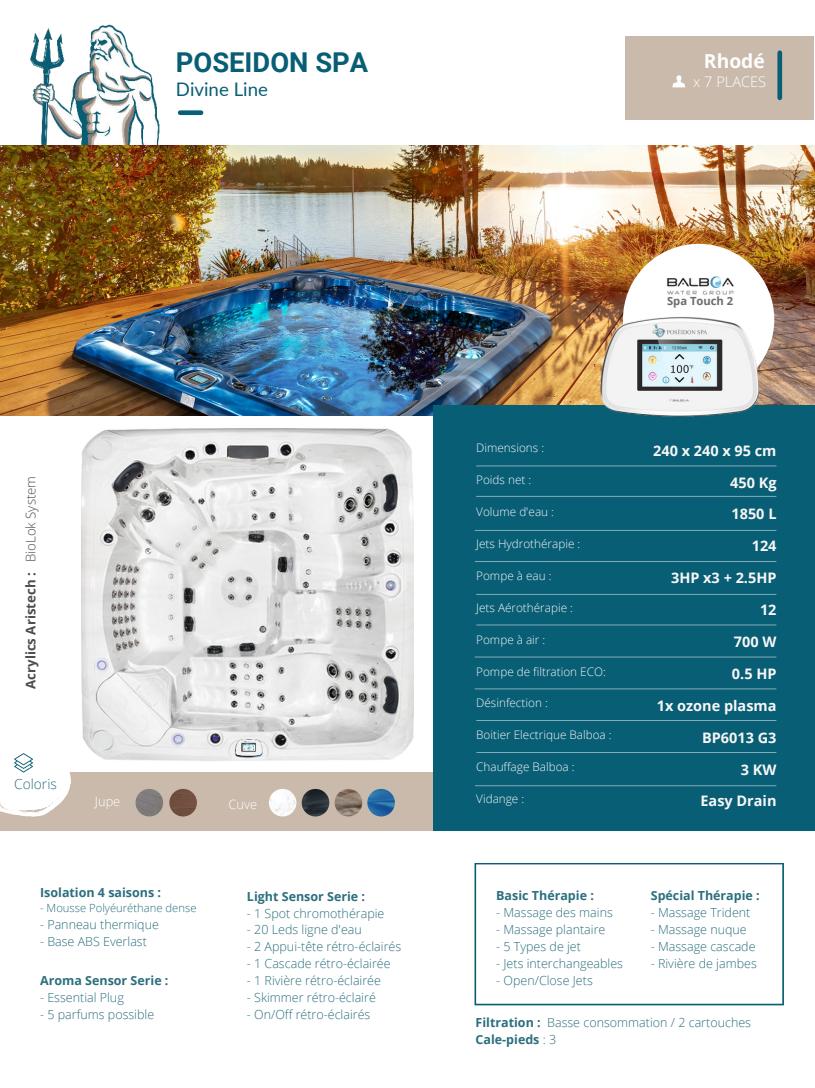
<style>
.page{position:relative;width:815px;height:1088px;background:#fff}
.page>*{position:absolute;margin:0;border:0;box-sizing:border-box;transform-origin:0 0}
.t1{font:700 27.38px "Roboto";color:#085e75}
.t2{font:700 19.25px "Open Sans";color:#fefefe}
.t3{font:18.62px "Lato";color:#085e75}
.t4{font:700 14.5px/31.9px "Open Sans";color:#f7f7f7;text-align:right}
.t5{font:300 14.5px "Open Sans";color:#fefefe}
.t6{font:300 13.75px "Open Sans";color:#2b6f7e}
.t7{font:700 13.25px "Open Sans";color:#4f4c4c}
.t8{font:300 12.88px "Open Sans";color:#fff}
.t9{font:300 12.5px/16.9px "Open Sans";color:#2b6f7e}
.t10{font:700 12.5px "Open Sans";color:#2b6f7e}
.t11{font:300 11.75px "Open Sans";color:#f7f7f7}
.t12{font:300 11.25px "Open Sans";color:#2b6f7e}
.t13{font:700 11.25px "Open Sans";color:#6c6c6c}
.s1{font-weight:300}
.s2{font-weight:700}
</style>
<div class="page">
<img style="left:29px;top:24px;width:156px;height:121px">
<img style="left:0;top:145px;width:815px;height:270px">
<div style="left:625px;top:36px;width:189px;height:83px;background:#cabaab"></div>
<div style="left:777px;top:53px;width:5px;height:45px;background:#085e75"></div>
<svg style="left:672px;top:75px;width:13px;height:12px"></svg>
<div style="left:0;top:773px;width:438px;height:58px;background:#cabaab"></div>
<div style="left:434px;top:405px;width:381px;height:426px;background:#085e75"></div>
<hr style="left:476px;top:465px;width:300px;height:1px;background:#fff">
<hr style="left:476px;top:496px;width:300px;height:1px;background:#fff">
<hr style="left:475px;top:530px;width:301px;height:1px;background:#fff">
<hr style="left:475px;top:561px;width:301px;height:1px;background:#fff">
<hr style="left:476px;top:594px;width:300px;height:1px;background:#fff">
<hr style="left:476px;top:624px;width:300px;height:1px;background:#fff">
<hr style="left:475px;top:656px;width:301px;height:1px;background:#fff">
<hr style="left:475px;top:688px;width:301px;height:1px;background:#fff">
<hr style="left:476px;top:720px;width:300px;height:1px;background:#fff">
<hr style="left:477px;top:752px;width:299px;height:1px;background:#fff">
<hr style="left:475px;top:785px;width:301px;height:1px;background:#fff">
<div style="left:623px;top:244px;width:151px;height:151px;background:#fff;border-radius:50%"></div>
<img style="left:591px;top:314px;width:175px;height:103px">
<img style="left:135px;top:789px;width:28px;height:27px;border-radius:50%">
<img style="left:269px;top:789px;width:27px;height:27px;border-radius:50%">
<img style="left:667px;top:276px;width:67px;height:19px">
<svg style="left:762px;top:1005px;width:14px;height:1px"></svg>
<img style="left:169px;top:789px;width:28px;height:27px;border-radius:50%">
<img style="left:302px;top:789px;width:27px;height:27px;border-radius:50%">
<img style="left:335px;top:789px;width:27px;height:27px;border-radius:50%">
<img style="left:367px;top:789px;width:28px;height:27px;border-radius:50%">
<svg style="left:474px;top:863px;width:310px;height:142px"></svg>
<svg style="left:0;top:753px;width:71px;height:63px"></svg>
<img style="left:81px;top:428px;width:332px;height:333px">
<img style="left:231px;top:738px;width:31px;height:19px">
<div style="left:180px;top:110px;width:21px;height:5px;background:#085e75"></div>
<h1 class="t1" style="left:176px;top:44px;width:194px">POSEIDON SPA</h1>
<h3 class="t3" style="left:176px;top:76px;width:94px">Divine Line</h3>
<h2 class="t2" style="left:704px;top:48px;width:62px">Rhodé</h2>
<p class="t5" style="left:693px;top:72px;width:74px">x 7 PLACES</p>
<p class="t7" style="left:21px;top:689px;width:214px;rotate:-90deg">Acrylics Aristech : <span class="s1">BioLok System</span></p>
<p class="t6" style="left:14px;top:774px;width:44px">Coloris</p>
<p class="t8" style="left:95px;top:792px;width:27px">Jupe</p>
<p class="t10" style="left:40px;top:884px;width:123px">Isolation 4 saisons :</p>
<p class="t12" style="left:40px;top:900px;width:158px">- Mousse Polyéuréthane dense</p>
<p class="t9" style="left:40px;top:915px;width:120px">- Panneau thermique</p>
<p class="t9" style="left:40px;top:932px;width:108px">- Base ABS Everlast</p>
<p class="t10" style="left:40px;top:971px;width:130px">Aroma Sensor Serie :</p>
<p class="t9" style="left:40px;top:988px;width:85px">- Essential Plug</p>
<p class="t9" style="left:40px;top:1005px;width:116px">- 5 parfums possible</p>
<p class="t8" style="left:229px;top:795px;width:30px">Cuve</p>
<p class="t10" style="left:247px;top:887px;width:120px">Light Sensor Serie :</p>
<p class="t9" style="left:247px;top:904px;width:139px">- 1 Spot chromothérapie</p>
<p class="t9" style="left:247px;top:921px;width:116px">- 20 Leds ligne d'eau</p>
<p class="t9" style="left:247px;top:938px;width:156px">- 2 Appui-tête rétro-éclairés</p>
<p class="t9" style="left:247px;top:954px;width:145px">- 1 Cascade rétro-éclairée</p>
<p class="t9" style="left:247px;top:971px;width:136px">- 1 Rivière rétro-éclairée</p>
<p class="t9" style="left:247px;top:988px;width:130px">- Skimmer rétro-éclairé</p>
<p class="t9" style="left:247px;top:1005px;width:125px">- On/Off rétro-éclairés</p>
<p class="t13" style="left:667px;top:293px;width:68px">Spa Touch 2</p>
<p class="t11" style="left:476px;top:440px;width:69px">Dimensions :</p>
<p class="t11" style="left:476px;top:472px;width:57px">Poids net :</p>
<p class="t11" style="left:476px;top:504px;width:79px">Volume d'eau :</p>
<p class="t11" style="left:476px;top:535px;width:106px">Jets Hydrothérapie :</p>
<p class="t11" style="left:476px;top:567px;width:77px">Pompe à eau :</p>
<p class="t11" style="left:476px;top:599px;width:98px">Jets Aérothérapie :</p>
<p class="t11" style="left:476px;top:631px;width:71px">Pompe à air :</p>
<p class="t11" style="left:476px;top:663px;width:131px">Pompe de filtration ECO:</p>
<p class="t11" style="left:476px;top:695px;width:73px">Désinfection :</p>
<p class="t11" style="left:476px;top:727px;width:137px">Boitier Electrique Balboa :</p>
<p class="t11" style="left:476px;top:759px;width:100px">Chauffage Balboa :</p>
<p class="t11" style="left:476px;top:790px;width:49px">Vidange :</p>
<p class="t4" style="left:653px;top:434px;width:125px">240 x 240 x 95 cm<br>450 Kg<br>1850 L<br>124<br>3HP x3 + 2.5HP<br>12<br>700 W<br>0.5 HP<br>1x ozone plasma<br>BP6013 G3<br>3 KW<br>Easy Drain</p>
<p class="t10" style="left:496px;top:887px;width:99px">Basic Thérapie :</p>
<p class="t9" style="left:496px;top:904px;width:118px">- Massage des mains</p>
<p class="t9" style="left:496px;top:921px;width:111px">- Massage plantaire</p>
<p class="t9" style="left:496px;top:937px;width:86px">- 5 Types de jet</p>
<p class="t9" style="left:496px;top:954px;width:128px">- Jets interchangeables</p>
<p class="t9" style="left:496px;top:971px;width:98px">- Open/Close Jets</p>
<p class="t10" style="left:651px;top:887px;width:110px">Spécial Thérapie :</p>
<p class="t9" style="left:651px;top:904px;width:101px">- Massage Trident</p>
<p class="t9" style="left:651px;top:921px;width:97px">- Massage nuque</p>
<p class="t9" style="left:651px;top:937px;width:106px">- Massage cascade</p>
<p class="t9" style="left:651px;top:954px;width:108px">- Rivière de jambes</p>
<p class="t9" style="left:475px;top:1014px;width:277px"><span class="s2">Filtration :</span> Basse consommation / 2 cartouches<br><span class="s2">Cale-pieds</span> : 3</p>
</div>
